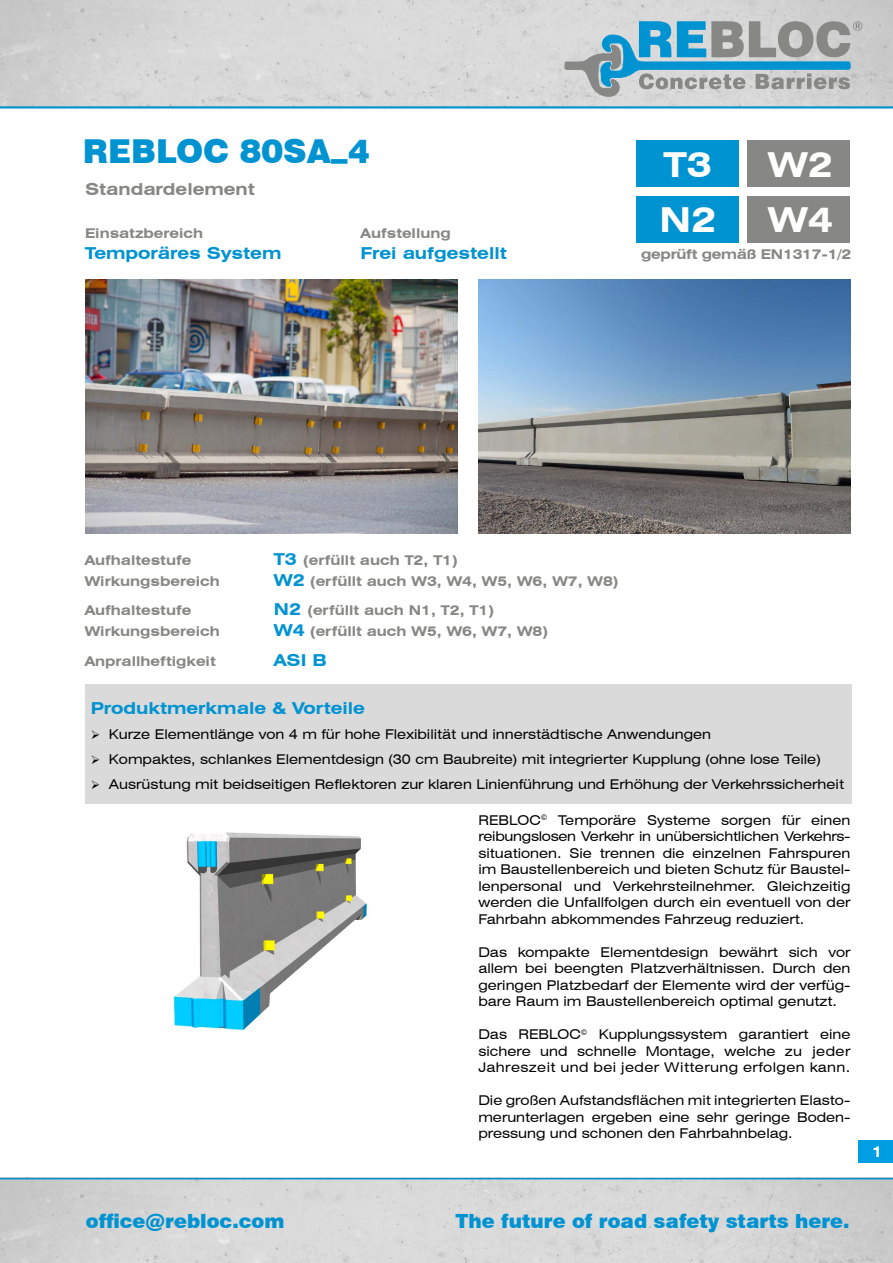
<style>
.page{position:relative;width:893px;height:1263px;background:#fff}
.page>*{position:absolute;margin:0;border:0;box-sizing:border-box;transform-origin:0 0}
.t1{font:700 expanded 34.5px "Swiss 721 BT";color:#fff}
.t2{font:900 33px "Swiss 721 BT";color:#0093d2}
.t3{font:900 19.5px "Swiss 721 BT";color:#0093d2}
.t4{font:700 expanded 16.5px "Swiss 721 BT";color:#0093d2}
.t5{font:700 expanded 16.5px "Swiss 721 BT";color:#878786}
.t6{font:700 expanded 15px "Swiss 721 BT";color:#fff}
.t7{font:expanded 13.5px/16.5px "Swiss 721 BT";color:#000;text-align:justify}
.t8{font:700 expanded 13.5px "Swiss 721 BT";color:#878786}
.t9{font:700 expanded 13.5px "Swiss 721 BT";letter-spacing:-.02em;color:#878786}
.s1{font-size:16.5px;color:#0093d2}
</style>
<div class="page">
<div style="left:85px;top:685px;width:766px;height:119px;background:#dadada"></div>
<img style="left:0;top:0;width:893px;height:106px">
<hr style="left:0;top:106px;width:893px;height:3px;background:#0093d2">
<img style="left:0;top:1179px;width:893px;height:84px">
<hr style="left:0;top:1178px;width:893px;height:1px;background:#0093d2">
<div style="left:859px;top:1141px;width:34px;height:22px;background:#009ee3"></div>
<img style="left:85px;top:280px;width:372px;height:253px">
<img style="left:478px;top:280px;width:372px;height:253px">
<svg style="left:564px;top:21px;width:298px;height:76px"></svg>
<img style="left:171px;top:832px;width:197px;height:199px">
<div style="left:637px;top:140px;width:102px;height:47px;background:#0093d2"></div>
<div style="left:747px;top:140px;width:102px;height:47px;background:#878786"></div>
<div style="left:637px;top:196px;width:102px;height:46px;background:#0093d2"></div>
<div style="left:747px;top:196px;width:102px;height:46px;background:#878786"></div>
<h2 class="t2" style="left:83px;top:131px;width:288px">REBLOC 80SA_4</h2>
<h1 class="t1" style="left:664px;top:144px;width:50px">T3</h1>
<h1 class="t1" style="left:768px;top:144px;width:66px">W2</h1>
<h1 class="t1" style="left:659px;top:199px;width:58px">N2</h1>
<h1 class="t1" style="left:768px;top:199px;width:66px">W4</h1>
<p class="t5" style="left:85px;top:179px;width:171px">Standardelement</p>
<p class="t8" style="left:85px;top:225px;width:120px">Einsatzbereich</p>
<p class="t4" style="left:85px;top:244px;width:198px">Temporäres System</p>
<p class="t8" style="left:361px;top:225px;width:92px">Aufstellung</p>
<p class="t4" style="left:361px;top:244px;width:148px">Frei aufgestellt</p>
<p class="t9" style="left:641px;top:246px;width:212px">geprüft gemäß EN1317-1/2</p>
<p class="t8" style="left:85px;top:552px;width:108px">Aufhaltestufe</p>
<p class="t8" style="left:274px;top:552px;width:186px"><span class="s1">T3</span> (erfüllt auch T2, T1)</p>
<p class="t8" style="left:85px;top:573px;width:137px">Wirkungsbereich</p>
<p class="t8" style="left:274px;top:573px;width:346px"><span class="s1">W2</span> (erfüllt auch W3, W4, W5, W6, W7, W8)</p>
<p class="t8" style="left:85px;top:602px;width:108px">Aufhaltestufe</p>
<p class="t8" style="left:274px;top:602px;width:222px"><span class="s1">N2</span> (erfüllt auch N1, T2, T1)</p>
<p class="t8" style="left:85px;top:623px;width:137px">Wirkungsbereich</p>
<p class="t8" style="left:274px;top:623px;width:276px"><span class="s1">W4</span> (erfüllt auch W5, W6, W7, W8)</p>
<p class="t8" style="left:85px;top:653px;width:132px">Anprallheftigkeit</p>
<p class="t4" style="left:274px;top:650px;width:54px">ASI B</p>
<p class="t4" style="left:91px;top:698px;width:276px">Produktmerkmale &amp; Vorteile</p>
<p class="t7" style="left:91px;top:725px;width:622px">➢ Kurze Elementlänge von 4 m für hohe Flexibilität und innerstädtische Anwendungen</p>
<p class="t7" style="left:91px;top:750px;width:731px">➢ Kompaktes, schlankes Elementdesign (30 cm Baubreite) mit integrierter Kupplung (ohne lose Teile)</p>
<p class="t7" style="left:91px;top:775px;width:755px">➢ Ausrüstung mit beidseitigen Reflektoren zur klaren Linienführung und Erhöhung der Verkehrssicherheit</p>
<p class="t7" style="left:478px;top:811px;width:374px">REBLOC<sup>©</sup> Temporäre Systeme sorgen für einen reibungslosen Verkehr in unübersichtlichen Verkehrs&shy;situationen. Sie trennen die einzelnen Fahrspuren im Baustellenbereich und bieten Schutz für Baustel&shy;lenpersonal und Verkehrsteilnehmer. Gleichzeitig werden die Unfallfolgen durch ein eventuell von der Fahrbahn abkommendes Fahrzeug reduziert.</p>
<p class="t7" style="left:478px;top:943px;width:374px">Das kompakte Elementdesign bewährt sich vor allem bei beengten Platzverhältnissen. Durch den geringen Platzbedarf der Elemente wird der verfüg&shy;bare Raum im Baustellenbereich optimal genutzt.</p>
<p class="t7" style="left:478px;top:1026px;width:374px">Das REBLOC<sup>©</sup> Kupplungssystem garantiert eine sichere und schnelle Montage, welche zu jeder Jahreszeit und bei jeder Witterung erfolgen kann.</p>
<p class="t7" style="left:478px;top:1092px;width:374px">Die großen Aufstandsflächen mit integrierten Elasto&shy;merunterlagen ergeben eine sehr geringe Boden&shy;pressung und schonen den Fahrbahnbelag.</p>
<h3 class="t3" style="left:86px;top:1210px;width:200px">office@rebloc.com</h3>
<h3 class="t3" style="left:456px;top:1210px;width:396px">The future of road safety starts here.</h3>
<p class="t6" style="left:872px;top:1143px;width:12px">1</p>
</div>
